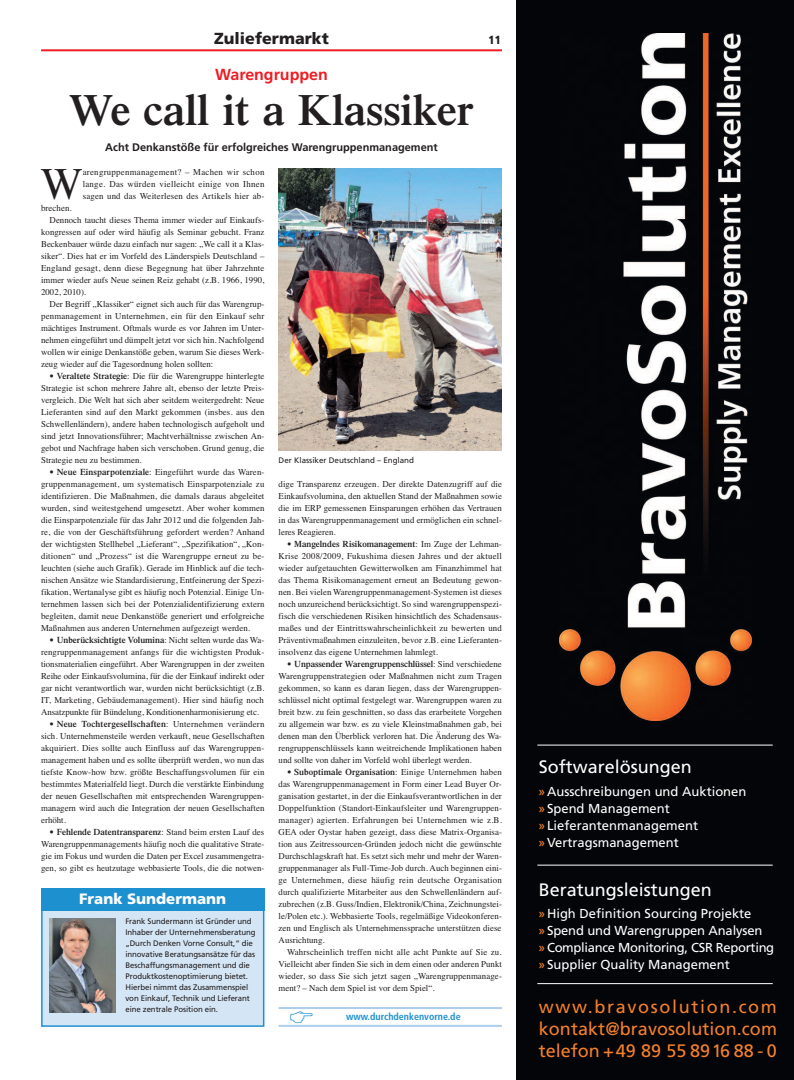
<style>
.page{position:relative;width:794px;height:1080px;background:#fff}
.page>*{position:absolute;margin:0;border:0;box-sizing:border-box;transform-origin:0 0}
.t1{font:45.2px "Times";color:#231f20}
.t2{font:600 44px "Times";color:#231f20}
.t3{font:18px/21.6px "Frutiger Roman+MOHILK";letter-spacing:.005em;color:#f4802b;text-align:justify}
.t4{font:18px "Frutiger Roman+MOHILK";color:#fff}
.t5{font:900 16px "Frutiger LT";color:#231f20}
.t6{font:700 16px "Frutiger LT";color:#ee1d23}
.t7{font:900 15px "Frutiger LT";color:#fff}
.t8{font:13px/17px "Frutiger Roman+MOHILK";color:#fff}
.t9{font:900 condensed 11.8px "Frutiger LT";color:#231f20}
.t10{font:700 11px "Frutiger LT";color:#231f20}
.t11{font:700 condensed 10px "Frutiger LT";color:#1d90d0}
.t12{font:9px/12px "Times";color:#231f20;text-align:justify}
.t13{font:9px "Times";letter-spacing:.02em;color:#231f20}
.t14{font:8px/11px "Frutiger LT";letter-spacing:-.01em;color:#231f20}
.s1{font-weight:600}
.s2{color:#f4802b}
</style>
<div class="page">
<hr style="left:41px;top:49px;width:461px;height:2px;background:#ee1d23">
<div style="left:516px;top:0;width:278px;height:1080px;background:#040509"></div>
<img style="left:559px;top:34px;width:192px;height:687px">
<hr style="left:537px;top:745px;width:235px;height:1px;background:#fff">
<hr style="left:537px;top:983px;width:235px;height:1px;background:#fff">
<hr style="left:537px;top:865px;width:235px;height:1px;background:#fff">
<img style="left:279px;top:169px;width:223px;height:282px">
<div style="left:43px;top:890px;width:220px;height:135px;background:#d4e5f5"></div>
<div style="left:41px;top:888px;width:223px;height:139px;border:2px solid #1d90d0"></div>
<div style="left:41px;top:888px;width:223px;height:23px;background:#1d90d0"></div>
<img style="left:50px;top:918px;width:65px;height:94px">
<hr style="left:279px;top:1007px;width:223px;height:2px;background:#acceec">
<hr style="left:279px;top:1025px;width:223px;height:2px;background:#acceec">
<h3 class="t5" style="left:214px;top:32px;width:116px">Zuliefermarkt</h3>
<h3 class="t9" style="left:488px;top:35px;width:14px">11</h3>
<h3 class="t6" style="left:215px;top:68px;width:114px">Warengruppen</h3>
<h2 class="t2" style="left:69px;top:94px;width:406px">We call it a Klassiker</h2>
<p class="t10" style="left:105px;top:143px;width:334px">Acht Denkanstöße für erfolgreiches Warengruppenmanagement</p>
<h1 class="t1" style="left:41px;top:157px;width:43px">W</h1>
<p class="t12" style="left:83px;top:166px;width:183px">arengruppenmanagement? – Machen wir schon lange. Das würden vielleicht einige von Ihnen sagen und das Weiterlesen des Artikels hier ab-</p>
<p class="t12" style="left:41px;top:202px;width:32px">brechen.</p>
<p class="t12" style="left:50px;top:214px;width:216px">Dennoch taucht dieses Thema immer wieder auf Einkaufs-</p>
<p class="t12" style="left:41px;top:226px;width:225px">kongressen auf oder wird häufig als Seminar gebucht. Franz</p>
<p class="t12" style="left:41px;top:238px;width:225px">Beckenbauer würde dazu einfach nur sagen: „We call it a Klas-</p>
<p class="t12" style="left:41px;top:250px;width:225px">siker“. Dies hat er im Vorfeld des Länderspiels Deutschland –</p>
<p class="t12" style="left:41px;top:262px;width:225px">England gesagt, denn diese Begegnung hat über Jahrzehnte</p>
<p class="t12" style="left:41px;top:274px;width:225px">immer wieder aufs Neue seinen Reiz gehabt (z.B. 1966, 1990,</p>
<p class="t12" style="left:41px;top:286px;width:47px">2002, 2010).</p>
<p class="t12" style="left:50px;top:298px;width:216px">Der Begriff „Klassiker“ eignet sich auch für das Warengrup-</p>
<p class="t13" style="left:41px;top:310px;width:225px">penmanagement in Unternehmen, ein für den Einkauf sehr</p>
<p class="t12" style="left:41px;top:322px;width:225px">mächtiges Instrument. Oftmals wurde es vor Jahren im Unter-</p>
<p class="t12" style="left:41px;top:334px;width:225px">nehmen eingeführt und dümpelt jetzt vor sich hin. Nachfolgend</p>
<p class="t12" style="left:41px;top:346px;width:225px">wollen wir einige Denkanstöße geben, warum Sie dieses Werk-</p>
<p class="t12" style="left:41px;top:358px;width:174px">zeug wieder auf die Tagesordnung holen sollten:</p>
<p class="t12" style="left:41px;top:370px;width:225px;text-indent:9px"><span class="s1">• Veraltete Strategie</span>: Die für die Warengruppe hinterlegte Strategie ist schon mehrere Jahre alt, ebenso der letzte Preis&shy;vergleich. Die Welt hat sich aber seitdem weitergedreht: Neue Lieferanten sind auf den Markt gekommen (insbes. aus den Schwellenländern), andere haben technologisch aufgeholt und sind jetzt Innovationsführer; Machtverhältnisse zwischen An&shy;gebot und Nachfrage haben sich verschoben. Grund genug, die Strategie neu zu bestimmen.</p>
<p class="t12" style="left:41px;top:466px;width:225px;text-indent:9px"><span class="s1">• Neue Einsparpotenziale</span>: Eingeführt wurde das Waren&shy;gruppenmanagement, um systematisch Einsparpotenziale zu identifizieren. Die Maßnahmen, die damals daraus abgeleitet wurden, sind weitestgehend umgesetzt. Aber woher kommen die Einsparpotenziale für das Jahr 2012 und die folgenden Jah&shy;re, die von der Geschäftsführung gefordert werden? Anhand der wichtigsten Stellhebel „Lieferant“, „Spezifikation“, „Kon&shy;ditionen“ und „Prozess“ ist die Warengruppe erneut zu be&shy;leuchten (siehe auch Grafik). Gerade im Hinblick auf die tech&shy;nischen Ansätze wie Standardisierung, Entfeinerung der Spezi&shy;fikation, Wertanalyse gibt es häufig noch Potenzial. Einige Un&shy;ternehmen lassen sich bei der Potenzialidentifizierung extern begleiten, damit neue Denkanstöße generiert und erfolgreiche Maßnahmen aus anderen Unternehmen aufgezeigt werden.</p>
<p class="t12" style="left:41px;top:634px;width:225px;text-indent:9px"><span class="s1">• Unberücksichtigte Volumina</span>: Nicht selten wurde das Wa&shy;rengruppenmanagement anfangs für die wichtigsten Produk&shy;tionsmaterialien eingeführt. Aber Warengruppen in der zweiten Reihe oder Einkaufsvolumina, für die der Einkauf indirekt oder gar nicht verantwortlich war, wurden nicht berücksichtigt (z.B.<br>IT, Marketing, Gebäudemanagement). Hier sind häufig noch Ansatzpunkte für Bündelung, Konditionenharmonisierung etc.</p>
<p class="t12" style="left:41px;top:718px;width:225px;text-indent:9px"><span class="s1">• Neue Tochtergesellschaften</span>: Unternehmen verändern sich. Unternehmensteile werden verkauft, neue Gesellschaften akquiriert. Dies sollte auch Einfluss auf das Warengruppen&shy;management haben und es sollte überprüft werden, wo nun das tiefste Know-how bzw. größte Beschaffungsvolumen für ein bestimmtes Materialfeld liegt. Durch die verstärkte Einbindung der neuen Gesellschaften mit entsprechenden Warengruppen&shy;managern wird auch die Integration der neuen Gesellschaften erhöht.</p>
<p class="t12" style="left:41px;top:826px;width:225px;text-indent:9px"><span class="s1">• Fehlende Datentransparenz</span>: Stand beim ersten Lauf des Warengruppenmanagements häufig noch die qualitative Strate&shy;gie im Fokus und wurden die Daten per Excel zusammengetra&shy;gen, so gibt es heutzutage webbasierte Tools, die die notwen-</p>
<h3 class="t7" style="left:79px;top:893px;width:149px">Frank Sundermann</h3>
<p class="t14" style="left:125px;top:916px;width:132px">Frank Sundermann ist Gründer und Inhaber der Unternehmensberatung „Durch Denken Vorne Consult,“ die innovative Beratungsansätze für das Beschaffungsmanagement und die Produktkostenoptimierung bietet.<br>Hierbei nimmt das Zusammenspiel von Einkauf, Technik und Lieferant eine zentrale Position ein.</p>
<p class="t14" style="left:279px;top:455px;width:137px">Der Klassiker Deutschland – England</p>
<p class="t12" style="left:279px;top:478px;width:225px">dige Transparenz erzeugen. Der direkte Datenzugriff auf die Einkaufsvolumina, den aktuellen Stand der Maßnahmen sowie die im ERP gemessenen Einsparungen erhöhen das Vertrauen in das Warengruppenmanagement und ermöglichen ein schnel&shy;leres Reagieren.</p>
<p class="t12" style="left:279px;top:538px;width:225px;text-indent:9px"><span class="s1">• Mangelndes Risikomanagement</span>: Im Zuge der Lehman-Krise 2008/2009, Fukushima diesen Jahres und der aktuell wieder aufgetauchten Gewitterwolken am Finanzhimmel hat das Thema Risikomanagement erneut an Bedeutung gewon&shy;nen. Bei vielen Warengruppenmanagement-Systemen ist dieses noch unzureichend berücksichtigt. So sind warengruppenspezi&shy;fisch die verschiedenen Risiken hinsichtlich des Schadensaus&shy;maßes und der Eintrittswahrscheinlichkeit zu bewerten und Präventivmaßnahmen einzuleiten, bevor z.B. eine Lieferanten&shy;insolvenz das eigene Unternehmen lahmlegt.</p>
<p class="t12" style="left:279px;top:658px;width:225px;text-indent:9px"><span class="s1">• Unpassender Warengruppenschlüssel</span>: Sind verschiedene Warengruppenstrategien oder Maßnahmen nicht zum Tragen gekommen, so kann es daran liegen, dass der Warengruppen&shy;schlüssel nicht optimal festgelegt war. Warengruppen waren zu breit bzw. zu fein geschnitten, so dass das erarbeitete Vorgehen zu allgemein war bzw. es zu viele Kleinstmaßnahmen gab, bei denen man den Überblick verloren hat. Die Änderung des Wa&shy;rengruppenschlüssels kann weitreichende Implikationen haben und sollte von daher im Vorfeld wohl überlegt werden.</p>
<p class="t12" style="left:279px;top:766px;width:225px;text-indent:9px"><span class="s1">• Suboptimale Organisation</span>: Einige Unternehmen haben das Warengruppenmanagement in Form einer Lead Buyer Or&shy;ganisation gestartet, in der die Einkaufsverantwortlichen in der Doppelfunktion (Standort-Einkaufsleiter und Warengruppen&shy;manager) agierten. Erfahrungen bei Unternehmen wie z.B.<br>GEA oder Oystar haben gezeigt, dass diese Matrix-Organisa&shy;tion aus Zeitressourcen-Gründen jedoch nicht die gewünschte Durchschlagskraft hat. Es setzt sich mehr und mehr der Waren&shy;gruppenmanager als Full-Time-Job durch. Auch beginnen eini&shy;ge Unternehmen, diese häufig rein deutsche Organisation durch qualifizierte Mitarbeiter aus den Schwellenländern auf&shy;zubrechen (z.B. Guss/Indien, Elektronik/China, Zeichnungstei&shy;le/Polen etc.). Webbasierte Tools, regelmäßige Videokonferen&shy;zen und Englisch als Unternehmenssprache unterstützen diese Ausrichtung.</p>
<p class="t12" style="left:279px;top:946px;width:225px;text-indent:9px">Wahrscheinlich treffen nicht alle acht Punkte auf Sie zu.<br>Vielleicht aber finden Sie sich in dem einen oder anderen Punkt wieder, so dass Sie sich jetzt sagen „Warengruppenmanage&shy;ment? – Nach dem Spiel ist vor dem Spiel“.</p>
<p class="t11" style="left:346px;top:1013px;width:116px">www.durchdenkenvorne.de</p>
<h3 class="t4" style="left:539px;top:760px;width:155px">Softwarelösungen</h3>
<h3 class="t8" style="left:539px;top:784px;width:209px"><span class="s2">››</span> Ausschreibungen und Auktionen <span class="s2">››</span> Spend Management<br><span class="s2">››</span> Lieferantenmanagement<br><span class="s2">››</span> Vertragsmanagement</h3>
<h3 class="t4" style="left:539px;top:882px;width:175px">Beratungsleistungen</h3>
<h3 class="t8" style="left:539px;top:906px;width:237px"><span class="s2">››</span> High Definition Sourcing Projekte<br><span class="s2">››</span> Spend und Warengruppen Analysen<br><span class="s2">››</span> Compliance Monitoring, CSR Reporting <span class="s2">››</span> Supplier Quality Management</h3>
<h3 class="t3" style="left:539px;top:998px;width:240px">www.bravosolution.com kontakt@bravosolution.com telefon +49 89 55 8916 88 - 0</h3>
</div>
